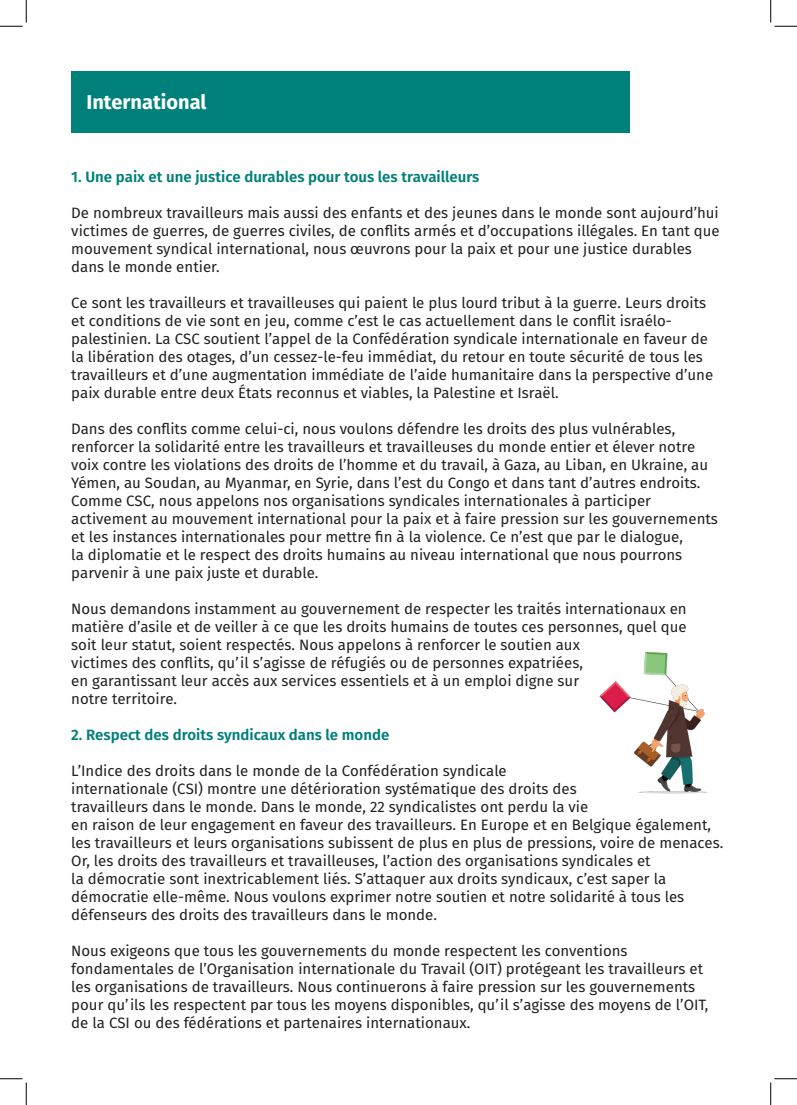
<style>
.page{position:relative;width:797px;height:1105px;background:#fff}
.page>*{position:absolute;margin:0;border:0;box-sizing:border-box;transform-origin:0 0}
.t1{font:700 20px "Fira Sans";color:#fff}
.t2{font:15px/18px "Fira Sans";color:#231f20}
.t3{font:600 15px "Fira Sans";color:#00807a}
</style>
<div class="page">
<div style="left:71px;top:71px;width:559px;height:62px;background:#00807a"></div>
<img style="left:599px;top:651px;width:109px;height:143px">
<svg style="left:0;top:0;width:27px;height:27px"></svg>
<svg style="left:0;top:1078px;width:27px;height:27px"></svg>
<svg style="left:770px;top:0;width:27px;height:27px"></svg>
<svg style="left:770px;top:1078px;width:27px;height:27px"></svg>
<p class="t1" style="left:86px;top:86px;width:121px">International</p>
<p class="t3" style="left:71px;top:164px;width:409px">1. Une paix et une justice durables pour tous les travailleurs</p>
<p class="t2" style="left:71px;top:203px;width:650px">De nombreux travailleurs mais aussi des enfants et des jeunes dans le monde sont aujourd’hui victimes de guerres, de guerres civiles, de conflits armés et d’occupations illégales. En tant que mouvement syndical international, nous œuvrons pour la paix et pour une justice durables dans le monde entier.</p>
<p class="t2" style="left:71px;top:293px;width:643px">Ce sont les travailleurs et travailleuses qui paient le plus lourd tribut à la guerre. Leurs droits et conditions de vie sont en jeu, comme c’est le cas actuellement dans le conflit israélo&shy;palestinien. La CSC soutient l’appel de la Confédération syndicale internationale en faveur de la libération des otages, d’un cessez-le-feu immédiat, du retour en toute sécurité de tous les travailleurs et d’une augmentation immédiate de l’aide humanitaire dans la perspective d’une paix durable entre deux États reconnus et viables, la Palestine et Israël.</p>
<p class="t2" style="left:71px;top:419px;width:638px">Dans des conflits comme celui-ci, nous voulons défendre les droits des plus vulnérables, renforcer la solidarité entre les travailleurs et travailleuses du monde entier et élever notre voix contre les violations des droits de l’homme et du travail, à Gaza, au Liban, en Ukraine, au Yémen, au Soudan, au Myanmar, en Syrie, dans l’est du Congo et dans tant d’autres endroits.</p>
<p class="t2" style="left:71px;top:491px;width:648px">Comme CSC, nous appelons nos organisations syndicales internationales à participer activement au mouvement international pour la paix et à faire pression sur les gouvernements et les instances internationales pour mettre fin à la violence. Ce n’est que par le dialogue,<br>la diplomatie et le respect des droits humains au niveau international que nous pourrons parvenir à une paix juste et durable.</p>
<p class="t2" style="left:71px;top:599px;width:617px">Nous demandons instamment au gouvernement de respecter les traités internationaux en matière d’asile et de veiller à ce que les droits humains de toutes ces personnes, quel que soit leur statut, soient respectés. Nous appelons à renforcer le soutien aux<br>victimes des conflits, qu’il s’agisse de réfugiés ou de personnes expatriées,<br>en garantissant leur accès aux services essentiels et à un emploi digne sur<br>notre territoire.</p>
<p class="t3" style="left:71px;top:722px;width:319px">2. Respect des droits syndicaux dans le monde</p>
<p class="t2" style="left:71px;top:761px;width:653px">L’Indice des droits dans le monde de la Confédération syndicale<br>internationale (CSI) montre une détérioration systématique des droits des<br>travailleurs dans le monde. Dans le monde, 22 syndicalistes ont perdu la vie<br>en raison de leur engagement en faveur des travailleurs. En Europe et en Belgique également, les travailleurs et leurs organisations subissent de plus en plus de pressions, voire de menaces.</p>
<p class="t2" style="left:71px;top:851px;width:614px">Or, les droits des travailleurs et travailleuses, l’action des organisations syndicales et<br>la démocratie sont inextricablement liés. S’attaquer aux droits syndicaux, c’est saper la démocratie elle-même. Nous voulons exprimer notre soutien et notre solidarité à tous les défenseurs des droits des travailleurs dans le monde.</p>
<p class="t2" style="left:71px;top:941px;width:638px">Nous exigeons que tous les gouvernements du monde respectent les conventions fondamentales de l’Organisation internationale du Travail (OIT) protégeant les travailleurs et les organisations de travailleurs. Nous continuerons à faire pression sur les gouvernements pour qu’ils les respectent par tous les moyens disponibles, qu’il s’agisse des moyens de l’OIT, de la CSI ou des fédérations et partenaires internationaux.</p>
</div>
